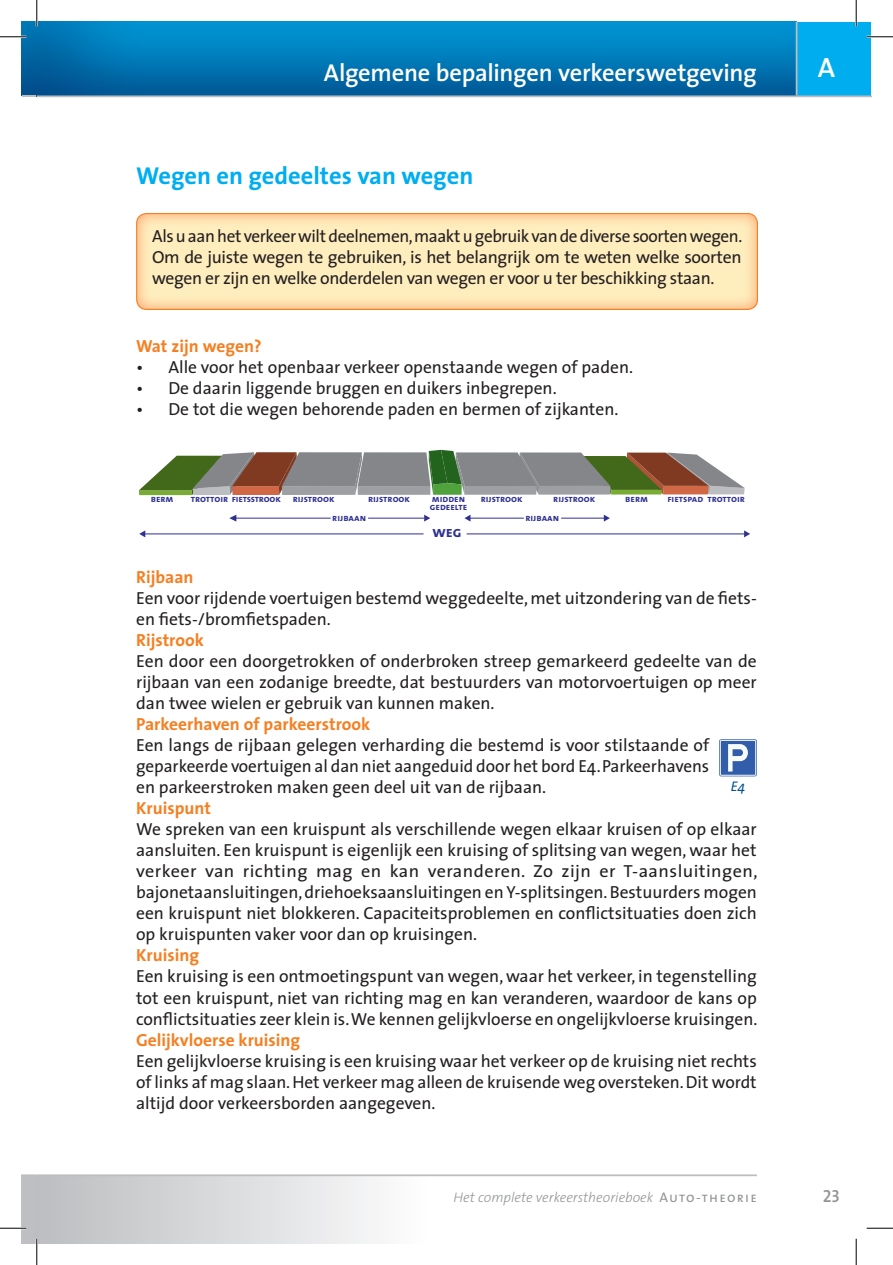
<style>
.page{position:relative;width:893px;height:1265px;background:#fff}
.page>*{position:absolute;margin:0;border:0;box-sizing:border-box;transform-origin:0 0}
.t1{font:600 28px "The Sans";color:#fff}
.t2{font:600 24.5px "The Sans";letter-spacing:-.01em;color:#fff}
.t3{font:700 24.5px "The Sans";color:#00aeef}
.t4{font:17.5px/21px "The Sans";color:#231f20;text-align:justify}
.t5{font:700 17.5px "The Sans";color:#f58023}
.t6{font:17.5px "The Sans Semi Bold Caps";color:#939598}
.t7{font:15.4px "The Sans Bold Caps";color:#2e3092}
.t8{font:italic 300 14px "The Sans";color:#939598}
.t9{font:italic 14px "The Sans";color:#005294}
.t10{font:9.8px "The Sans Bold Caps";color:#2e3092}
.s1{font-family:"The Sans Caps";font-weight:400;font-style:normal}
</style>
<div class="page">
<div style="left:795px;top:22px;width:75px;height:74px;background:#00aeef"></div>
<div style="left:22px;top:1175px;width:15px;height:67px;background:#bebfc2"></div>
<svg style="left:22px;top:1174px;width:15px;height:1px"></svg>
<svg style="left:37px;top:1175px;width:720px;height:67px"></svg>
<hr style="left:37px;top:1174px;width:719px;height:1px;background:#bcbdc0">
<img style="left:22px;top:22px;width:773px;height:73px">
<svg style="left:22px;top:95px;width:15px;height:2px"></svg>
<hr style="left:37px;top:95px;width:833px;height:2px;background:#bcbdc0">
<hr style="left:795px;top:22px;width:2px;height:73px;background:#bcbdc0">
<img style="left:137px;top:213px;width:620px;height:96px">
<div style="left:136px;top:213px;width:621px;height:97px;border:1px solid #f58023;border-radius:10px"></div>
<svg style="left:139px;top:450px;width:605px;height:45px;background:#8e8d7c"></svg>
<hr style="left:235px;top:517px;width:95px;height:1px;background:#2e3092">
<svg style="left:229px;top:515px;width:7px;height:6px"></svg>
<hr style="left:368px;top:517px;width:56px;height:1px;background:#2e3092">
<svg style="left:424px;top:514px;width:6px;height:7px"></svg>
<hr style="left:144px;top:533px;width:279px;height:1px;background:#2e3092">
<svg style="left:139px;top:530px;width:6px;height:7px"></svg>
<hr style="left:466px;top:533px;width:278px;height:1px;background:#2e3092">
<svg style="left:743px;top:530px;width:6px;height:7px"></svg>
<hr style="left:469px;top:517px;width:54px;height:1px;background:#2e3092">
<svg style="left:464px;top:515px;width:6px;height:6px"></svg>
<hr style="left:561px;top:517px;width:44px;height:1px;background:#2e3092">
<svg style="left:603px;top:514px;width:6px;height:7px"></svg>
<svg style="left:718px;top:739px;width:38px;height:37px"></svg>
<div style="left:720px;top:740px;width:35px;height:35px;background:#325dab"></div>
<div style="left:719px;top:739px;width:36px;height:36px;border:1px solid #f8fcf7"></div>
<svg style="left:728px;top:744px;width:19px;height:27px"></svg>
<hr style="left:0;top:36px;width:26px;height:2px;background:#fff">
<hr style="left:866px;top:36px;width:26px;height:2px;background:#fff">
<hr style="left:0;top:1226px;width:26px;height:2px;background:#fff">
<hr style="left:36px;top:0;width:2px;height:26px;background:#fff">
<hr style="left:36px;top:1238px;width:2px;height:26px;background:#fff">
<hr style="left:854px;top:0;width:2px;height:26px;background:#fff">
<svg style="left:0;top:36px;width:26px;height:1px"></svg>
<svg style="left:866px;top:36px;width:26px;height:1px"></svg>
<svg style="left:0;top:1227px;width:26px;height:1px"></svg>
<svg style="left:866px;top:1227px;width:26px;height:1px"></svg>
<svg style="left:36px;top:0;width:1px;height:26px"></svg>
<svg style="left:36px;top:1238px;width:1px;height:26px"></svg>
<svg style="left:855px;top:0;width:1px;height:26px"></svg>
<svg style="left:855px;top:1238px;width:1px;height:26px"></svg>
<h2 class="t2" style="left:324px;top:52px;width:434px">Algemene bepalingen verkeerswetgeving</h2>
<h1 class="t1" style="left:817px;top:44px;width:19px">A</h1>
<h2 class="t3" style="left:136px;top:155px;width:338px">Wegen en gedeeltes van wegen</h2>
<p class="t4" style="left:152px;top:225px;width:591px">Als u aan het verkeer wilt deelnemen, maakt u gebruik van de diverse soorten wegen.<br>Om de juiste wegen te gebruiken, is het belangrijk om te weten welke soorten wegen er zijn en welke onderdelen van wegen er voor u ter beschikking staan.</p>
<p class="t5" style="left:136px;top:331px;width:127px">Wat zijn wegen?</p>
<p class="t4" style="left:136px;top:356px;width:498px">• Alle voor het openbaar verkeer openstaande wegen of paden.</p>
<p class="t4" style="left:136px;top:377px;width:422px">• De daarin liggende bruggen en duikers inbegrepen.</p>
<p class="t4" style="left:136px;top:398px;width:483px">• De tot die wegen behorende paden en bermen of zijkanten.</p>
<p class="t10" style="left:151px;top:490px;width:24px">berm</p>
<p class="t10" style="left:191px;top:490px;width:145px">trottoir fietsstrook rijstrook</p>
<p class="t10" style="left:368px;top:490px;width:44px">rijstrook</p>
<p class="t10" style="left:431px;top:490px;width:35px">midden</p>
<p class="t10" style="left:624px;top:490px;width:24px">berm</p>
<p class="t10" style="left:667px;top:490px;width:79px">fietspad trottoir</p>
<p class="t10" style="left:429px;top:499px;width:39px">gedeelte</p>
<p class="t10" style="left:480px;top:490px;width:44px">rijstrook</p>
<p class="t10" style="left:553px;top:490px;width:44px">rijstrook</p>
<p class="t10" style="left:332px;top:509px;width:35px">rijbaan</p>
<p class="t7" style="left:432px;top:519px;width:31px">weg</p>
<p class="t10" style="left:525px;top:509px;width:35px">rijbaan</p>
<p class="t5" style="left:136px;top:562px;width:59px">Rijbaan</p>
<p class="t4" style="left:136px;top:587px;width:622px">Een voor rijdende voertuigen bestemd weggedeelte, met uitzondering van de fiets&shy;en fiets-/bromfietspaden.</p>
<p class="t5" style="left:136px;top:625px;width:69px">Rijstrook</p>
<p class="t4" style="left:136px;top:650px;width:622px">Een door een doorgetrokken of onderbroken streep gemarkeerd gedeelte van de rijbaan van een zodanige breedte, dat bestuurders van motorvoertuigen op meer dan twee wielen er gebruik van kunnen maken.</p>
<p class="t5" style="left:136px;top:709px;width:235px">Parkeerhaven of parkeerstrook</p>
<p class="t4" style="left:136px;top:734px;width:574px">Een langs de rijbaan gelegen verharding die bestemd is voor stilstaande of geparkeerde voertuigen al dan niet aangeduid door het bord E4. Parkeerhavens en par keer stroken maken geen deel uit van de rijbaan.</p>
<p class="t5" style="left:136px;top:793px;width:76px">Kruispunt</p>
<p class="t4" style="left:136px;top:818px;width:622px">We spreken van een kruispunt als verschillende wegen elkaar kruisen of op elkaar aansluiten. Een kruispunt is eigenlijk een kruising of splitsing van wegen, waar het verkeer van richting mag en kan veranderen. Zo zijn er T-aansluitingen, bajonetaansluitingen, driehoeksaansluitingen en Y-splitsingen. Bestuurders mogen een kruispunt niet blokkeren. Capaciteitsproblemen en conflictsituaties doen zich op kruispunten vaker voor dan op kruisingen.</p>
<p class="t5" style="left:136px;top:940px;width:64px">Kruising</p>
<p class="t4" style="left:136px;top:965px;width:622px">Een kruising is een ontmoetingspunt van wegen, waar het verkeer, in tegenstelling tot een kruispunt, niet van richting mag en kan veranderen, waardoor de kans op conflictsituaties zeer klein is. We kennen gelijkvloerse en ongelijkvloerse kruisingen.</p>
<p class="t5" style="left:136px;top:1024px;width:165px">Gelijkvloerse kruising</p>
<p class="t4" style="left:136px;top:1049px;width:622px">Een gelijkvloerse kruising is een kruising waar het verkeer op de kruising niet rechts of links af mag slaan. Het verkeer mag alleen de kruisende weg oversteken. Dit wordt altijd door verkeersborden aangegeven.</p>
<p class="t9" style="left:730px;top:774px;width:16px">E4</p>
<p class="t8" style="left:453px;top:1185px;width:304px">Het complete verkeerstheorieboek <span class="s1">Auto-theorie</span></p>
<p class="t6" style="left:822px;top:1180px;width:19px">23</p>
</div>
